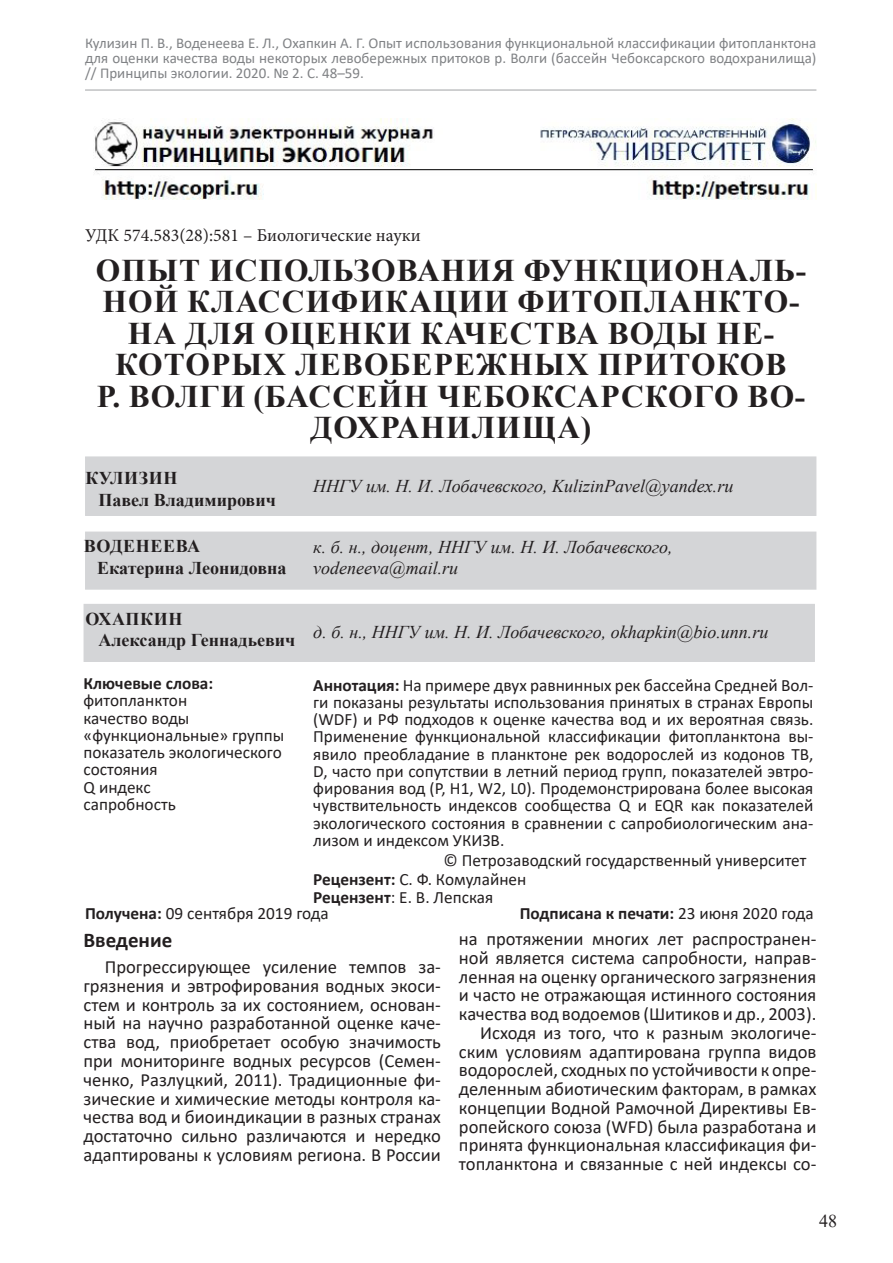
<style>
.page{position:relative;width:893px;height:1263px;background:#fff}
.page>*{position:absolute;margin:0;border:0;box-sizing:border-box;transform-origin:0 0}
.t1{font:700 31.5px/31.5px "Times New Roman";letter-spacing:.035em;color:#231f20;text-align:center}
.heading_3{font:700 21px "Calibri";color:#231f20}
.Normal__Web{font:18.6px/18.8px "Calibri";color:#231f20;text-align:justify}
.t2{font:italic 18px "Times New Roman";color:#231f20}
.t3{font:700 18px/21.6px "Times New Roman";color:#231f20}
.t4{font:18px "Minion Pro";color:#231f20}
.t5{font:18px "Times New Roman";color:#231f20}
.t6{font:17.25px/17.2px "Calibri";color:#231f20}
.t7{font:700 17.25px "Calibri";color:#231f20}
.t8{font:15px/15px "Calibri";color:#808285;text-align:justify}
.s1{font-weight:700}
.s2{font-weight:400}
</style>
<div class="page">
<hr style="left:85px;top:89px;width:731px;height:2px;background:#808285">
<img style="left:94px;top:118px;width:722px;height:82px">
<div style="left:85px;top:456px;width:731px;height:60px;background:#d4d5d7;border:2px solid #d4d5d7"></div>
<div style="left:85px;top:531px;width:731px;height:59px;background:#d4d5d7;border:2px solid #d4d5d7"></div>
<div style="left:84px;top:604px;width:731px;height:58px;background:#d4d5d7"></div>
<p class="t8" style="left:85px;top:35px;width:733px">Кулизин П. В., Воденеева Е. Л., Охапкин А. Г. Опыт использования функциональной классификации фитопланктона для оценки качества воды некоторых левобережных притоков р. Волги (бассейн Чебоксарского водохранилища) // Принципы экологии. 2020. № 2. С. 48–59.</p>
<p class="t4" style="left:85px;top:223px;width:337px">УДК 574.583(28):581 – Биологические науки</p>
<h1 class="t1" style="left:96px;top:253px;width:712px">ОПЫТ ИСПОЛЬЗОВАНИЯ ФУНКЦИОНАЛЬ-<br>НОЙ КЛАССИФИКАЦИИ ФИТОПЛАНКТО-<br>НА ДЛЯ ОЦЕНКИ КАЧЕСТВА ВОДЫ НЕ-<br>КОТОРЫХ ЛЕВОБЕРЕЖНЫХ ПРИТОКОВ<br>Р. ВОЛГИ (БАССЕЙН ЧЕБОКСАРСКОГО ВО-<br>ДОХРАНИЛИЩА)</h1>
<p class="t3" style="left:99px;top:467px;width:179px;text-indent:-13px">КУЛИЗИН<br>Павел Владимирович</p>
<p class="t3" style="left:97px;top:535px;width:191px;text-indent:-13px">ВОДЕНЕЕВА<br>Екатерина Леонидовна</p>
<p class="t3" style="left:99px;top:607px;width:198px;text-indent:-13px">ОХАПКИН<br>Александр Геннадьевич</p>
<p class="t7" style="left:84px;top:671px;width:131px">Ключевые слова:</p>
<p class="t6" style="left:84px;top:691px;width:202px">фитопланктон<br>качество воды «функциональные» группы показатель экологического состояния<br>Q индекс<br>сапробность</p>
<p class="t2" style="left:313px;top:474px;width:422px">ННГУ им. Н. И. Лобачевского, KulizinPavel@yandex.ru</p>
<p class="t2" style="left:313px;top:534px;width:361px">к. б. н., доцент, ННГУ им. Н. И. Лобачевского,</p>
<p class="t2" style="left:313px;top:556px;width:147px">vodeneeva@mail.ru</p>
<p class="t2" style="left:313px;top:619px;width:457px">д. б. н., ННГУ им. Н. И. Лобачевского, okhapkin@bio.unn.ru</p>
<p class="t6" style="left:313px;top:676px;width:502px;text-align:justify"><span class="s1">Аннотация:</span> На примере двух равнинных рек бассейна Средней Вол&shy;ги показаны результаты использования принятых в странах Европы (WDF) и РФ подходов к оценке качества вод и их вероятная связь.<br>Применение функциональной классификации фитопланктона вы&shy;явило преобладание в планктоне рек водорослей из кодонов TB, D, часто при сопутствии в летний период групп, показателей эвтро&shy;фирования вод (P, H1, W2, L0). Продемонстрирована более высокая чувствительность индексов сообщества Q и EQR как показателей экологического состояния в сравнении с сапробиологическим ана&shy;лизом и индексом УКИЗВ.</p>
<p class="t6" style="left:443px;top:851px;width:364px">© Петрозаводский государственный университет</p>
<p class="t6" style="left:313px;top:870px;width:215px"><span class="s1">Рецензент:</span> С. Ф. Комулайнен</p>
<p class="t6" style="left:313px;top:888px;width:181px"><span class="s1">Рецензент</span>: Е. В. Лепская</p>
<p class="t6" style="left:85px;top:904px;width:245px"><span class="s1">Получена:</span> 09 сентября 2019 года</p>
<p class="t7" style="left:520px;top:901px;width:295px">Подписана к печати: <span class="s2">23 июня 2020 года</span></p>
<p class="heading_3" style="left:84px;top:925px;width:90px">Введение</p>
<p class="Normal__Web" style="left:84px;top:957px;width:359px;text-indent:21px">Прогрессирующее усиление темпов за&shy;грязнения и эвтрофирования водных экоси&shy;стем и контроль за их состоянием, основан&shy;ный на научно разработанной оценке каче&shy;ства вод, приобретает особую значимость при мониторинге водных ресурсов (Семен&shy;ченко, Разлуцкий, 2011). Традиционные фи&shy;зические и химические методы контроля ка&shy;чества вод и биоиндикации в разных странах достаточно сильно различаются и нередко адаптированы к условиям региона. В России</p>
<p class="Normal__Web" style="left:459px;top:929px;width:359px">на протяжении многих лет распространен&shy;ной является система сапробности, направ&shy;ленная на оценку органического загрязнения и часто не отражающая истинного состояния качества вод водоемов (Шитиков и др., 2003).</p>
<p class="Normal__Web" style="left:459px;top:1023px;width:359px;text-indent:21px">Исходя из того, что к разным экологиче&shy;ским условиям адаптирована группа видов водорослей, сходных по устойчивости к опре&shy;деленным абиотическим факторам, в рамках концепции Водной Рамочной Директивы Ев&shy;ропейского союза (WFD) была разработана и принята функциональная классификация фи&shy;топланктона и связанные с ней индексы со-</p>
<p class="t5" style="left:819px;top:1208px;width:19px">48</p>
</div>
